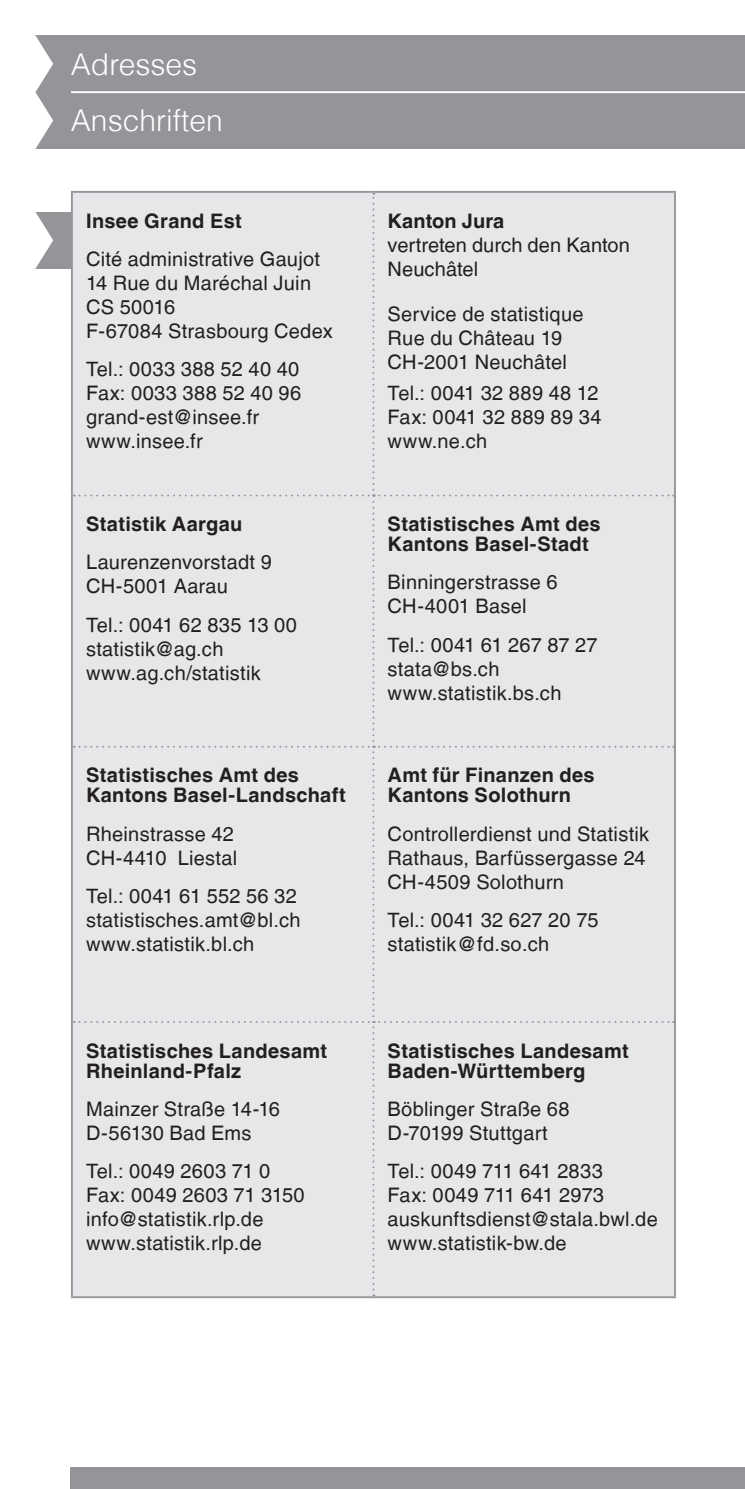
<style>
.page{position:relative;width:745px;height:1489px;background:#fff}
.page>*{position:absolute;margin:0;border:0;box-sizing:border-box;transform-origin:0 0}
.t1{font:300 30px "Helvetica LT";color:#fff}
.t2{font:20px/24px "Helvetica LT";letter-spacing:.015em;color:#231f20}
.t3{font:700 20px/20px "Helvetica LT";letter-spacing:.015em;color:#231f20}
</style>
<div class="page">
<div style="left:71px;top:1467px;width:673px;height:21px;background:#939598"></div>
<svg style="left:744px;top:1467px;width:1px;height:21px"></svg>
<div style="left:35px;top:92px;width:709px;height:57px;background:#939598"></div>
<div style="left:35px;top:35px;width:709px;height:57px;background:#939598"></div>
<hr style="left:71px;top:91px;width:673px;height:2px;background:#fff">
<svg style="left:35px;top:35px;width:18px;height:114px"></svg>
<div style="left:35px;top:212px;width:37px;height:57px;background:#939598"></div>
<svg style="left:35px;top:212px;width:18px;height:57px"></svg>
<hr style="left:71px;top:191px;width:302px;height:2px;background:#939598">
<hr style="left:71px;top:193px;width:2px;height:302px;background:#939598">
<hr style="left:373px;top:191px;width:302px;height:2px;background:#939598">
<hr style="left:673px;top:193px;width:2px;height:302px;background:#939598">
<hr style="left:71px;top:495px;width:2px;height:251px;background:#939598">
<hr style="left:673px;top:495px;width:2px;height:251px;background:#939598">
<hr style="left:71px;top:746px;width:2px;height:275px;background:#939598">
<hr style="left:673px;top:746px;width:2px;height:275px;background:#939598">
<hr style="left:71px;top:1021px;width:2px;height:275px;background:#939598">
<hr style="left:673px;top:1021px;width:2px;height:275px;background:#939598">
<hr style="left:71px;top:1296px;width:302px;height:1px;background:#939598">
<hr style="left:373px;top:1296px;width:302px;height:1px;background:#939598">
<div style="left:74px;top:193px;width:599px;height:1103px;background:#e6e7e9"></div>
<h1 class="t1" style="left:71px;top:45px;width:128px">Adresses</h1>
<h1 class="t1" style="left:71px;top:102px;width:153px">Anschriften</h1>
<p class="t3" style="left:86px;top:210px;width:157px">Insee Grand Est</p>
<p class="t2" style="left:86px;top:246px;width:248px">Cité administrative Gaujot<br>14 Rue du Maréchal Juin<br>CS 50016<br>F-67084 Strasbourg Cedex</p>
<p class="t2" style="left:86px;top:357px;width:217px">Tel.: 0033 388 52 40 40<br>Fax: 0033 388 52 40 96 grand-est@insee.fr www.insee.fr</p>
<p class="t3" style="left:86px;top:514px;width:158px">Statistik Aargau</p>
<p class="t2" style="left:86px;top:550px;width:187px">Laurenzenvorstadt 9<br>CH-5001 Aarau</p>
<p class="t2" style="left:86px;top:612px;width:212px">Tel.: 0041 62 835 13 00 statistik@ag.ch www.ag.ch/statistik</p>
<p class="t3" style="left:86px;top:765px;width:261px">Statistisches Amt des<br>Kantons Basel-Landschaft</p>
<p class="t2" style="left:86px;top:821px;width:152px">Rheinstrasse 42<br>CH-4410 Liestal</p>
<p class="t2" style="left:86px;top:883px;width:216px">Tel.: 0041 61 552 56 32 statistisches.amt@bl.ch www.statistik.bl.ch</p>
<p class="t3" style="left:86px;top:1040px;width:242px">Statistisches Landesamt<br>Rheinland-Pfalz</p>
<p class="t2" style="left:86px;top:1096px;width:195px">Mainzer Straße 14-16<br>D-56130 Bad Ems</p>
<p class="t2" style="left:86px;top:1158px;width:220px">Tel.: 0049 2603 71 0<br>Fax: 0049 2603 71 3150 info@statistik.rlp.de www.statistik.rlp.de</p>
<p class="t3" style="left:387px;top:210px;width:118px">Kanton Jura</p>
<p class="t2" style="left:387px;top:232px;width:244px">vertreten durch den Kanton<br>Neuchâtel</p>
<p class="t2" style="left:387px;top:302px;width:197px">Service de statistique<br>Rue du Château 19<br>CH-2001 Neuchâtel</p>
<p class="t2" style="left:387px;top:381px;width:215px">Tel.: 0041 32 889 48 12<br>Fax: 0041 32 889 89 34 www.ne.ch</p>
<p class="t3" style="left:387px;top:514px;width:214px">Statistisches Amt des<br>Kantons Basel-Stadt</p>
<p class="t2" style="left:387px;top:570px;width:171px">Binningerstrasse 6<br>CH-4001 Basel</p>
<p class="t2" style="left:387px;top:632px;width:211px">Tel.: 0041 61 267 87 27 stata@bs.ch www.statistik.bs.ch</p>
<p class="t3" style="left:387px;top:765px;width:208px">Amt für Finanzen des<br>Kantons Solothurn</p>
<p class="t2" style="left:387px;top:821px;width:263px">Controllerdienst und Statistik<br>Rathaus, Barfüssergasse 24<br>CH-4509 Solothurn</p>
<p class="t2" style="left:387px;top:907px;width:212px">Tel.: 0041 32 627 20 75 statistik@fd.so.ch</p>
<p class="t3" style="left:387px;top:1040px;width:242px">Statistisches Landesamt<br>Baden-Württemberg</p>
<p class="t2" style="left:387px;top:1096px;width:183px">Böblinger Straße 68<br>D-70199 Stuttgart</p>
<p class="t2" style="left:387px;top:1158px;width:271px">Tel.: 0049 711 641 2833<br>Fax: 0049 711 641 2973 auskunftsdienst@stala.bwl.de www.statistik-bw.de</p>
</div>
